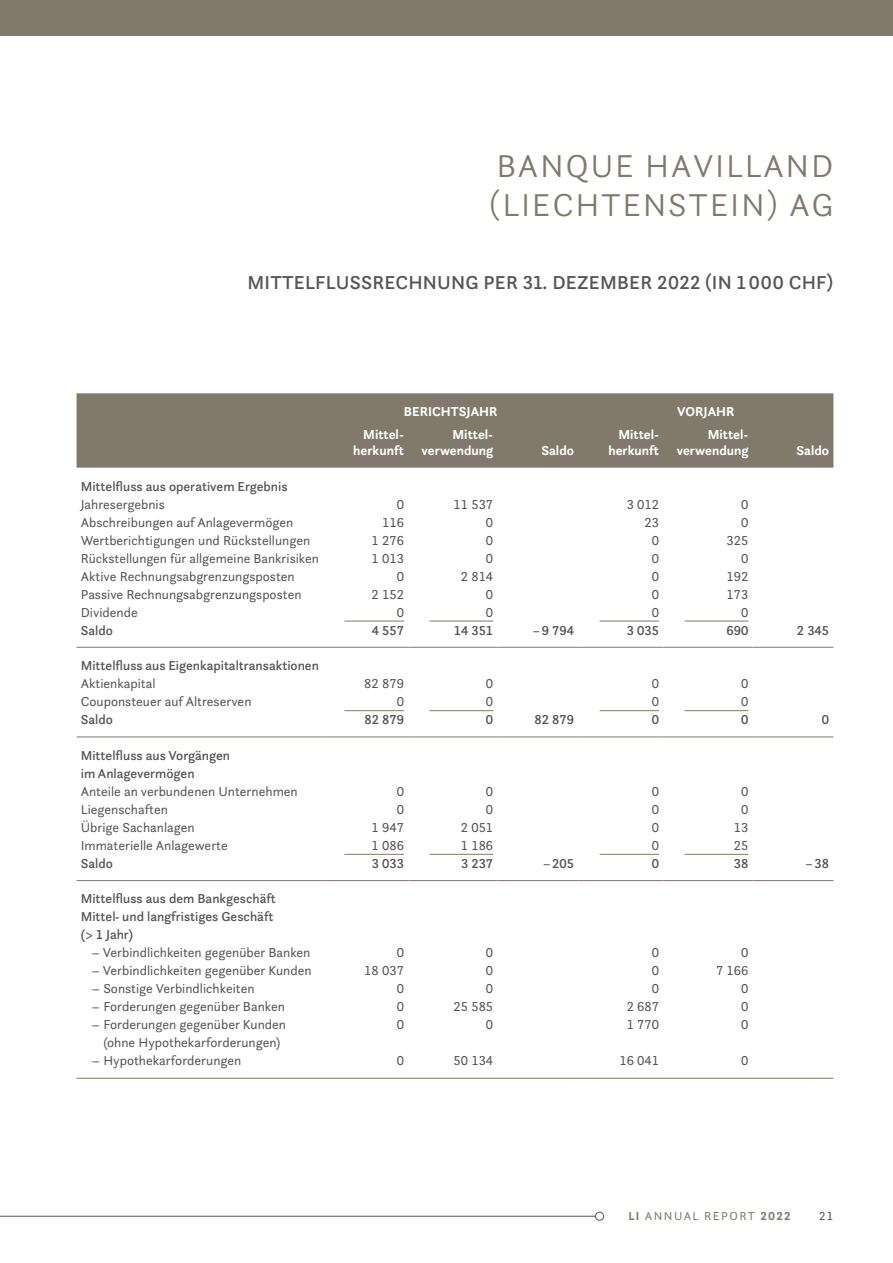
<style>
.page{position:relative;width:893px;height:1263px;background:#fff}
.page>*{position:absolute;margin:0;border:0;box-sizing:border-box;transform-origin:0 0}
.t1{font:300 33px/39px "Questa Sans";letter-spacing:.05em;color:#81796b}
.t2{font:500 19.5px "Questa Sans";letter-spacing:.01em;color:#555}
.t3{font:13.5px/18px "Questa Sans";color:#555;text-align:right}
.t4{font:500 13.5px/18px "Questa Sans";color:#555}
.t5{font:700 13.5px/15.8px "Questa Sans";color:#fff;text-align:right}
.t6{font:12px "Questa Sans";letter-spacing:.12em;color:#81796b}
.t7{font:12px "Questa Sans";color:#555}
.s1{font-weight:700}
</style>
<div class="page">
<div style="left:0;top:0;width:893px;height:36px;background:#81796b"></div>
<hr style="left:0;top:1216px;width:595px;height:1px;background:#555">
<div style="left:595px;top:1212px;width:9px;height:8px;border:1px solid #555;border-radius:50%"></div>
<div style="left:77px;top:393px;width:756px;height:75px;background:#81796b"></div>
<hr style="left:77px;top:1078px;width:246px;height:1px;background:#81796b">
<hr style="left:323px;top:1078px;width:85px;height:1px;background:#81796b">
<hr style="left:408px;top:1078px;width:89px;height:1px;background:#81796b">
<hr style="left:497px;top:1078px;width:81px;height:1px;background:#81796b">
<hr style="left:578px;top:1078px;width:85px;height:1px;background:#81796b">
<hr style="left:663px;top:1078px;width:90px;height:1px;background:#81796b">
<hr style="left:753px;top:1078px;width:80px;height:1px;background:#81796b">
<hr style="left:77px;top:647px;width:246px;height:1px;background:#81796b">
<hr style="left:77px;top:737px;width:246px;height:1px;background:#81796b">
<hr style="left:77px;top:880px;width:246px;height:1px;background:#81796b">
<hr style="left:323px;top:647px;width:85px;height:1px;background:#81796b">
<hr style="left:408px;top:647px;width:89px;height:1px;background:#81796b">
<hr style="left:497px;top:647px;width:81px;height:1px;background:#81796b">
<hr style="left:578px;top:647px;width:85px;height:1px;background:#81796b">
<hr style="left:663px;top:647px;width:90px;height:1px;background:#81796b">
<hr style="left:753px;top:647px;width:80px;height:1px;background:#81796b">
<hr style="left:323px;top:737px;width:85px;height:1px;background:#81796b">
<hr style="left:408px;top:737px;width:89px;height:1px;background:#81796b">
<hr style="left:497px;top:737px;width:81px;height:1px;background:#81796b">
<hr style="left:578px;top:737px;width:85px;height:1px;background:#81796b">
<hr style="left:663px;top:737px;width:90px;height:1px;background:#81796b">
<hr style="left:753px;top:737px;width:80px;height:1px;background:#81796b">
<hr style="left:323px;top:880px;width:85px;height:1px;background:#81796b">
<hr style="left:408px;top:880px;width:89px;height:1px;background:#81796b">
<hr style="left:497px;top:880px;width:81px;height:1px;background:#81796b">
<hr style="left:578px;top:880px;width:85px;height:1px;background:#81796b">
<hr style="left:663px;top:880px;width:90px;height:1px;background:#81796b">
<hr style="left:753px;top:880px;width:80px;height:1px;background:#81796b">
<hr style="left:344px;top:621px;width:60px;height:1px;background:#81796b">
<hr style="left:429px;top:621px;width:64px;height:1px;background:#81796b">
<hr style="left:600px;top:621px;width:59px;height:1px;background:#81796b">
<hr style="left:685px;top:621px;width:63px;height:1px;background:#81796b">
<hr style="left:344px;top:710px;width:60px;height:1px;background:#81796b">
<hr style="left:429px;top:710px;width:64px;height:1px;background:#81796b">
<hr style="left:600px;top:710px;width:59px;height:1px;background:#81796b">
<hr style="left:685px;top:710px;width:63px;height:1px;background:#81796b">
<hr style="left:344px;top:854px;width:60px;height:1px;background:#81796b">
<hr style="left:429px;top:854px;width:64px;height:1px;background:#81796b">
<hr style="left:600px;top:854px;width:59px;height:1px;background:#81796b">
<hr style="left:685px;top:854px;width:63px;height:1px;background:#81796b">
<h1 class="t1" style="left:489px;top:146px;width:346px">BANQUE HAVILLAND (LIECHTENSTEIN) AG</h1>
<h2 class="t2" style="left:248px;top:270px;width:587px">MITTELFLUSSRECHNUNG PER 31. DEZEMBER 2022 (IN 1000 CHF)</h2>
<p class="t4" style="left:81px;top:477px;width:208px">Mittelfluss aus operativem Ergebnis</p>
<p class="t3" style="left:81px;top:495px;width:239px;text-align:left">Jahresergebnis<br>Abschreibungen auf Anlagevermögen<br>Wertberichtigungen und Rückstellungen<br>Rückstellungen für allgemeine Bankrisiken<br>Aktive Rechnungsabgrenzungsposten<br>Passive Rechnungsabgrenzungsposten<br>Dividende</p>
<p class="t4" style="left:81px;top:621px;width:34px">Saldo</p>
<p class="t4" style="left:81px;top:656px;width:240px">Mittelfluss aus Eigenkapitaltransaktionen</p>
<p class="t3" style="left:81px;top:674px;width:172px;text-align:left">Aktienkapital<br>Couponsteuer auf Altreserven</p>
<p class="t4" style="left:81px;top:710px;width:34px">Saldo</p>
<p class="t4" style="left:81px;top:746px;width:151px">Mittelfluss aus Vorgängen im Anlagevermögen</p>
<p class="t3" style="left:81px;top:782px;width:218px;text-align:left">Anteile an verbundenen Unternehmen<br>Liegenschaften<br>Übrige Sachanlagen<br>Immaterielle Anlagewerte</p>
<p class="t4" style="left:81px;top:854px;width:34px">Saldo</p>
<p class="t4" style="left:81px;top:890px;width:197px">Mittelfluss aus dem Bankgeschäft<br>Mittel- und langfristiges Geschäft (&gt; 1 Jahr)</p>
<p class="t3" style="left:91px;top:943px;width:221px">– Verbindlichkeiten gegenüber Banken</p>
<p class="t3" style="left:91px;top:961px;width:222px">– Verbindlichkeiten gegenüber Kunden</p>
<p class="t3" style="left:91px;top:979px;width:165px">– Sonstige Verbindlichkeiten</p>
<p class="t3" style="left:91px;top:997px;width:195px">– Forderungen gegenüber Banken</p>
<p class="t3" style="left:91px;top:1015px;width:196px;text-align:center">– Forderungen gegenüber Kunden (ohne Hypothekarforderungen)</p>
<p class="t3" style="left:91px;top:1051px;width:151px">– Hypothekarforderungen</p>
<p class="t5" style="left:404px;top:404px;width:95px">BERICHTSJAHR</p>
<p class="t5" style="left:677px;top:404px;width:59px">VORJAHR</p>
<p class="t5" style="left:353px;top:426px;width:52px">Mittel&shy;herkunft</p>
<p class="t5" style="left:422px;top:426px;width:73px">Mittel&shy;verwendung</p>
<p class="t5" style="left:541px;top:442px;width:34px">Saldo</p>
<p class="t5" style="left:608px;top:426px;width:52px">Mittel&shy;herkunft</p>
<p class="t5" style="left:677px;top:426px;width:73px">Mittel&shy;verwendung</p>
<p class="t5" style="left:796px;top:442px;width:34px">Saldo</p>
<p class="t3" style="left:372px;top:495px;width:34px">0<br>116<br>1 276<br>1 013<br>0<br>2 152<br>0</p>
<p class="t4" style="left:372px;top:621px;width:34px">4 557</p>
<p class="t3" style="left:364px;top:674px;width:41px">82 879<br>0</p>
<p class="t4" style="left:364px;top:710px;width:41px">82 879</p>
<p class="t3" style="left:372px;top:782px;width:34px">0<br>0<br>1 947<br>1 086</p>
<p class="t4" style="left:372px;top:854px;width:34px">3 033</p>
<p class="t3" style="left:364px;top:943px;width:41px">0<br>18 037<br>0<br>0<br>0</p>
<p class="t3" style="left:397px;top:1051px;width:9px">0</p>
<p class="t3" style="left:454px;top:495px;width:41px">11 537<br>0<br>0<br>0<br>2 814<br>0<br>0</p>
<p class="t4" style="left:454px;top:621px;width:41px">14 351</p>
<p class="t4" style="left:533px;top:621px;width:43px">−9 794</p>
<p class="t3" style="left:486px;top:674px;width:9px;text-align:left">0<br>0</p>
<p class="t4" style="left:486px;top:710px;width:9px">0</p>
<p class="t4" style="left:535px;top:710px;width:41px">82 879</p>
<p class="t3" style="left:461px;top:782px;width:34px">0<br>0<br>2 051<br>1 186</p>
<p class="t4" style="left:461px;top:854px;width:34px">3 237</p>
<p class="t4" style="left:543px;top:854px;width:32px">−205</p>
<p class="t3" style="left:454px;top:943px;width:41px">0<br>0<br>0<br>25 585<br>0</p>
<p class="t3" style="left:454px;top:1051px;width:41px">50 134</p>
<p class="t3" style="left:627px;top:495px;width:34px">3 012<br>23<br>0<br>0<br>0<br>0<br>0</p>
<p class="t4" style="left:627px;top:621px;width:34px">3 035</p>
<p class="t3" style="left:652px;top:674px;width:9px;text-align:left">0<br>0</p>
<p class="t4" style="left:652px;top:710px;width:9px">0</p>
<p class="t3" style="left:652px;top:782px;width:9px;text-align:justify">0<br>0<br>0<br>0</p>
<p class="t4" style="left:652px;top:854px;width:9px">0</p>
<p class="t3" style="left:627px;top:943px;width:34px">0<br>0<br>0<br>2 687<br>1 770</p>
<p class="t3" style="left:619px;top:1051px;width:41px">16 041</p>
<p class="t3" style="left:726px;top:495px;width:23px">0<br>0<br>325<br>0<br>192<br>173<br>0</p>
<p class="t4" style="left:726px;top:621px;width:23px">690</p>
<p class="t4" style="left:797px;top:621px;width:34px">2 345</p>
<p class="t3" style="left:741px;top:674px;width:9px;text-align:left">0<br>0</p>
<p class="t4" style="left:741px;top:710px;width:9px">0</p>
<p class="t4" style="left:822px;top:710px;width:9px">0</p>
<p class="t3" style="left:734px;top:782px;width:16px;text-align:center">0<br>0<br>13<br>25</p>
<p class="t4" style="left:734px;top:854px;width:16px">38</p>
<p class="t4" style="left:806px;top:854px;width:25px">−38</p>
<p class="t3" style="left:716px;top:943px;width:34px">0<br>7 166<br>0<br>0<br>0</p>
<p class="t3" style="left:741px;top:1051px;width:9px">0</p>
<p class="t6" style="left:628px;top:1209px;width:164px"><span class="s1">LI</span> ANNUAL REPORT <span class="s1">2022</span></p>
<p class="t7" style="left:819px;top:1209px;width:16px">21</p>
</div>
